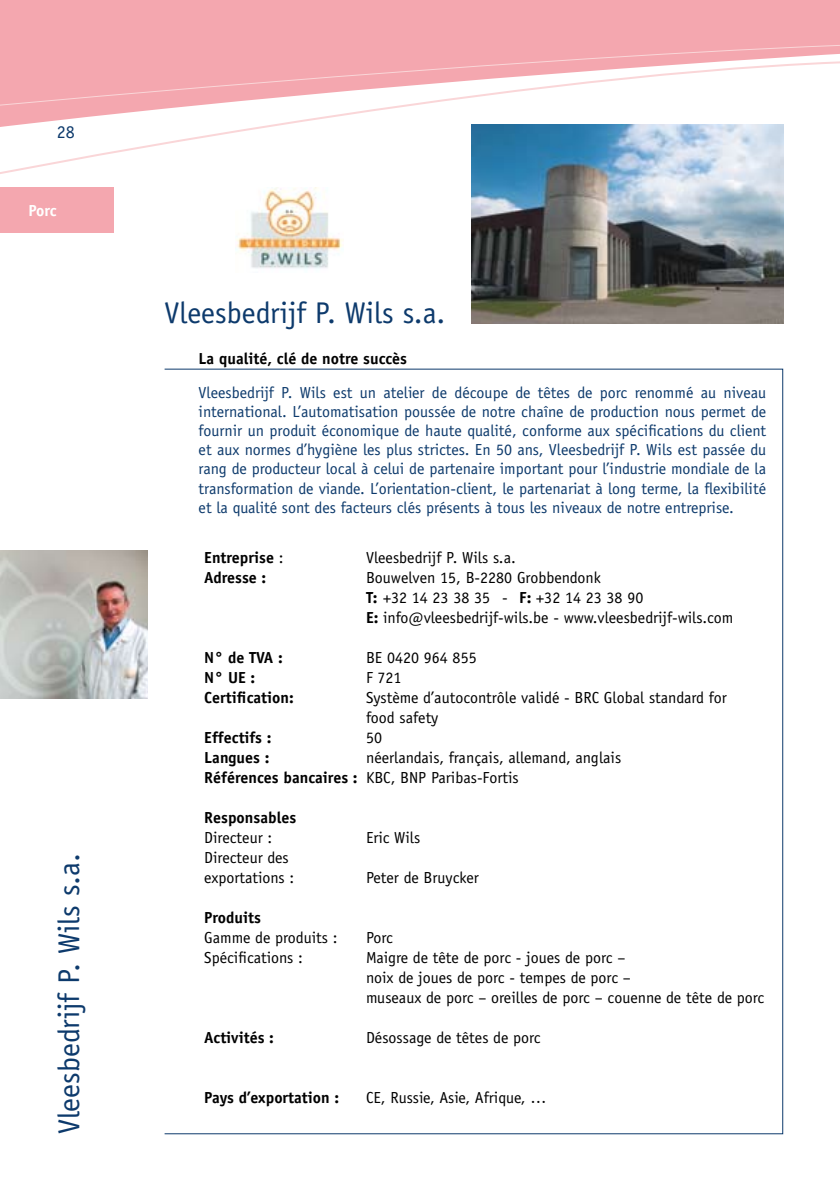
<style>
.page{position:relative;width:840px;height:1191px;background:#fff}
.page>*{position:absolute;margin:0;border:0;box-sizing:border-box;transform-origin:0 0}
.t1{font:30px "Officina Sans";color:#0d3a6c}
.t2{font:18px "Officina Sans";color:#0d3a6c}
.t3{font:16px/19.2px "Officina Sans";color:#0d3a6c;text-align:justify}
.t4{font:16px/20px "Officina Sans";color:#000}
.t5{font:700 16px/20px "Officina Sans";color:#000}
.t6{font:700 16px "Officina Sans";color:#fff}
.s1{font-weight:400}
.s2{font-weight:700}
</style>
<div class="page">
<div style="left:0;top:187px;width:113px;height:45px;background:#f4a7af"></div>
<div style="left:0;top:0;width:837px;height:44px;background:#f4a7af"></div>
<svg style="left:0;top:109px;width:784px;height:72px"></svg>
<svg style="left:0;top:44px;width:837px;height:65px"></svg>
<svg style="left:837px;top:0;width:3px;height:64px"></svg>
<img style="left:471px;top:125px;width:311px;height:198px">
<img style="left:236px;top:187px;width:107px;height:82px">
<img style="left:0;top:550px;width:147px;height:148px">
<p class="t2" style="left:57px;top:122px;width:19px">28</p>
<p class="t6" style="left:28px;top:201px;width:30px">Porc</p>
<h1 class="t1" style="left:52px;top:1134px;width:282px;rotate:-90deg">Vleesbedrijf P. Wils s.a.</h1>
<h1 class="t1" style="left:164px;top:295px;width:282px">Vleesbedrijf P. Wils s.a.</h1>
<p class="t5" style="left:198px;top:348px;width:210px">La qualité, clé de notre succès</p>
<p class="t3" style="left:198px;top:383px;width:568px">Vleesbedrijf P. Wils est un atelier de découpe de têtes de porc renommé au niveau international. L’automatisation poussée de notre chaîne de production nous permet de fournir un produit économique de haute qualité, conforme aux spécifications du client et aux normes d’hygiène les plus strictes. En 50 ans, Vleesbedrijf P. Wils est passée du rang de producteur local à celui de partenaire important pour l’industrie mondiale de la transformation de viande. L’orientation-client, le partenariat à long terme, la flexibilité et la qualité sont des facteurs clés présents à tous les niveaux de notre entreprise.</p>
<p class="t5" style="left:204px;top:547px;width:81px">Entreprise <span class="s1">:<br></span>Adresse :</p>
<p class="t4" style="left:366px;top:587px;width:125px"><span class="s2">T:</span> +32 14 23 38 35</p>
<p class="t4" style="left:366px;top:547px;width:236px">Vleesbedrijf P. Wils s.a.<br>Bouwelven 15, B-2280 Grobbendonk</p>
<p class="t4" style="left:366px;top:587px;width:369px;text-indent:136px">- <span class="s2">F:</span> +32 14 23 38 90<br><span class="s2">E:</span> info@vleesbedrijf-wils.be - www.vleesbedrijf-wils.com</p>
<p class="t5" style="left:204px;top:647px;width:91px">N° de TVA :<br>N° UE :<br>Certification:</p>
<p class="t5" style="left:204px;top:727px;width:155px">Effectifs :<br>Langues :<br>Références bancaires :</p>
<p class="t5" style="left:204px;top:807px;width:93px">Responsables</p>
<p class="t4" style="left:204px;top:828px;width:91px">Directeur :<br>Directeur des exportations :</p>
<p class="t5" style="left:204px;top:907px;width:58px">Produits</p>
<p class="t4" style="left:204px;top:928px;width:135px">Gamme de produits :<br>Spécifications :</p>
<p class="t5" style="left:204px;top:1027px;width:71px">Activités :</p>
<p class="t4" style="left:366px;top:647px;width:362px">BE 0420 964 855<br>F 721<br>Système d’autocontrôle validé - BRC Global standard for food safety<br>50<br>néerlandais, français, allemand, anglais<br>KBC, BN P Paribas-Fortis</p>
<p class="t4" style="left:366px;top:827px;width:56px">Eric Wils</p>
<p class="t4" style="left:366px;top:867px;width:114px">Peter de Bruycker</p>
<p class="t4" style="left:366px;top:927px;width:399px">Porc<br>Maigre de tête de porc - joues de porc –<br>noix de joues de porc - tempes de porc –<br>museaux de porc – oreilles de porc – couenne de tête de porc</p>
<p class="t4" style="left:366px;top:1027px;width:176px">Désossage de têtes de porc</p>
<p class="t5" style="left:204px;top:1087px;width:136px">Pays d’exportation :</p>
<p class="t4" style="left:366px;top:1087px;width:182px">CE, Russie, Asie, Afrique, …</p>
</div>
